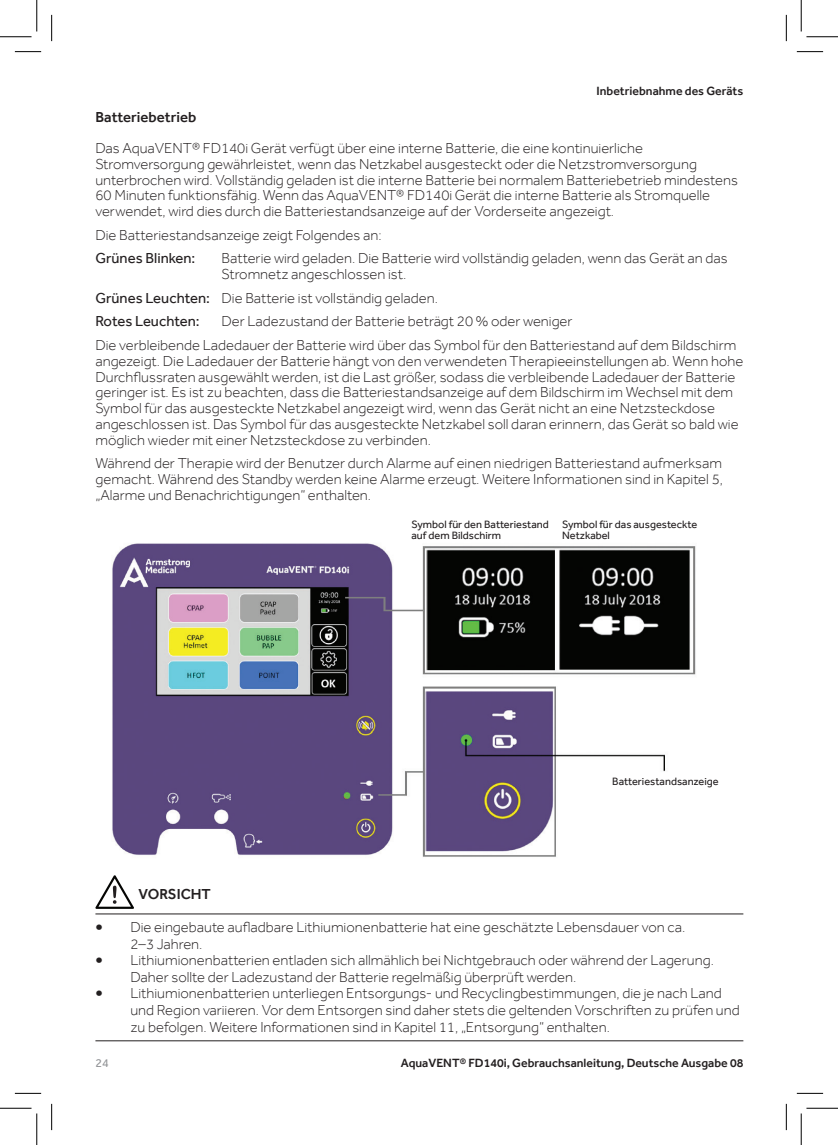
<style>
.page{position:relative;width:838px;height:1145px;background:#fff}
.page>*{position:absolute;margin:0;border:0;box-sizing:border-box;transform-origin:0 0}
.Paragraph_Style_1{font:300 14.88px/15.8px "Effra";color:#231f20}
.Paragraph_Style_2{font:300 14.88px/15.8px "Effra";color:#231f20;text-align:justify}
.Paragraph_Style_1-2{font:14.88px "Effra";color:#231f20}
.Paragraph_Style_1-3{font:500 14.88px "Effra";color:#231f20}
.t1{font:500 12.25px "Effra";color:#231f20}
.t2{font:12.25px "Effra";color:#939598}
.t3{font:10.85px/10.8px "Effra";color:#231f20}
.s1{font-weight:400}
.s2{font-weight:700;font-size:19.25px}
</style>
<div class="page">
<hr style="left:95px;top:914px;width:648px;height:1px;background:#231f20">
<hr style="left:95px;top:1040px;width:648px;height:1px;background:#231f20">
<img style="left:112px;top:543px;width:584px;height:314px">
<svg style="left:95px;top:875px;width:39px;height:34px"></svg>
<svg style="left:15px;top:51px;width:26px;height:1px"></svg>
<svg style="left:796px;top:51px;width:27px;height:1px"></svg>
<svg style="left:15px;top:1093px;width:26px;height:1px"></svg>
<svg style="left:796px;top:1093px;width:27px;height:1px"></svg>
<svg style="left:51px;top:15px;width:1px;height:26px"></svg>
<svg style="left:51px;top:1104px;width:1px;height:26px"></svg>
<svg style="left:786px;top:15px;width:1px;height:26px"></svg>
<svg style="left:786px;top:1104px;width:1px;height:26px"></svg>
<hr style="left:0;top:36px;width:32px;height:1px;background:#000">
<hr style="left:806px;top:36px;width:31px;height:1px;background:#000">
<hr style="left:0;top:1108px;width:32px;height:1px;background:#000">
<hr style="left:806px;top:1108px;width:31px;height:1px;background:#000">
<hr style="left:36px;top:0;width:1px;height:31px;background:#000">
<hr style="left:36px;top:1113px;width:1px;height:32px;background:#000">
<hr style="left:800px;top:0;width:1px;height:31px;background:#000">
<hr style="left:800px;top:1113px;width:1px;height:32px;background:#000">
<p class="t1" style="left:596px;top:84px;width:148px">Inbetriebnahme des Geräts</p>
<p class="Paragraph_Style_1-3" style="left:95px;top:108px;width:102px">Batteriebetrieb</p>
<p class="Paragraph_Style_1" style="left:95px;top:140px;width:644px">Das AquaVENT® FD140i Gerät verfügt über eine interne Batterie, die eine kontinuierliche Stromversorgung gewährleistet, wenn das Netzkabel ausgesteckt oder die Netzstromversorgung unterbrochen wird. Vollständig geladen ist die interne Batterie bei normalem Batteriebetrieb mindestens 60 Minuten funktionsfähig. Wenn das AquaVENT® FD140i Gerät die interne Batterie als Stromquelle verwendet, wird dies durch die Batteriestandsanzeige auf der Vorderseite angezeigt.</p>
<p class="Paragraph_Style_1" style="left:95px;top:227px;width:287px">Die Batteriestandsanzeige zeigt Folgendes an:</p>
<p class="Paragraph_Style_1-2" style="left:95px;top:250px;width:101px">Grünes Blinken:</p>
<p class="Paragraph_Style_1" style="left:221px;top:250px;width:507px">Batterie wird geladen. Die Batterie wird vollständig geladen, wenn das Gerät an das<br>Stromnetz angeschlossen ist.</p>
<p class="Paragraph_Style_1" style="left:95px;top:290px;width:344px"><span class="s1">Grünes Leuchten:</span> Die Batterie ist vollständig geladen.</p>
<p class="Paragraph_Style_1-2" style="left:95px;top:313px;width:106px">Rotes Leuchten:</p>
<p class="Paragraph_Style_1" style="left:221px;top:313px;width:352px">Der Ladezustand der Batterie beträgt 20 % oder weniger</p>
<p class="Paragraph_Style_1" style="left:95px;top:337px;width:649px">Die verbleibende Ladedauer der Batterie wird über das Symbol für den Batteriestand auf dem Bildschirm angezeigt. Die Ladedauer der Batterie hängt von den verwendeten Therapieeinstellungen ab. Wenn hohe Durchflussraten ausgewählt werden, ist die Last größer, sodass die verbleibende Ladedauer der Batterie geringer ist. Es ist zu beachten, dass die Batteriestandsanzeige auf dem Bildschirm im Wechsel mit dem Symbol für das ausgesteckte Netzkabel angezeigt wird, wenn das Gerät nicht an eine Netzsteckdose angeschlossen ist. Das Symbol für das ausgesteckte Netzkabel soll daran erinnern, das Gerät so bald wie möglich wieder mit einer Netzsteckdose zu verbinden.</p>
<p class="Paragraph_Style_2" style="left:95px;top:455px;width:629px">Während der Therapie wird der Benutzer durch Alarme auf einen niedrigen Batteriestand aufmerksam gemacht. Während des Standby werden keine Alarme erzeugt. Weitere Informationen sind in Kapitel 5, „Alarme und Benachrichtigungen“ enthalten.</p>
<p class="t3" style="left:411px;top:518px;width:139px">Symbol für den Batteriestand auf dem Bildschirm</p>
<p class="t3" style="left:562px;top:518px;width:137px">Symbol für das ausgesteckte<br>Netzkabel</p>
<p class="t3" style="left:612px;top:776px;width:108px">Batteriestandsanzeige</p>
<p class="Paragraph_Style_1-3" style="left:138px;top:885px;width:74px">VORSICHT</p>
<p class="Paragraph_Style_1" style="left:130px;top:918px;width:556px;line-height:16.6px;text-indent:-35px"><span class="s2">•</span> Die eingebaute aufladbare Lithiumionenbatterie hat eine geschätzte Lebensdauer von ca.<br>2–3 Jahren.</p>
<p class="Paragraph_Style_1" style="left:130px;top:952px;width:585px;line-height:16.6px;text-indent:-35px"><span class="s2">•</span> Lithiumionenbatterien entladen sich allmählich bei Nichtgebrauch oder während der Lagerung.<br>Daher sollte der Ladezustand der Batterie regelmäßig überprüft werden.</p>
<p class="Paragraph_Style_1" style="left:130px;top:985px;width:610px;line-height:16.6px;text-indent:-35px"><span class="s2">•</span> Lithiumionenbatterien unterliegen Entsorgungs- und Recyclingbestimmungen, die je nach Land und Region variieren. Vor dem Entsorgen sind daher stets die geltenden Vorschriften zu prüfen und zu befolgen. Weitere Informationen sind in Kapitel 11, „Entsorgung“ enthalten.</p>
<p class="t2" style="left:95px;top:1055px;width:15px">24</p>
<p class="t1" style="left:401px;top:1055px;width:344px">AquaVENT® FD140i, Gebrauchsanleitung, Deutsche Ausgabe 08</p>
</div>
